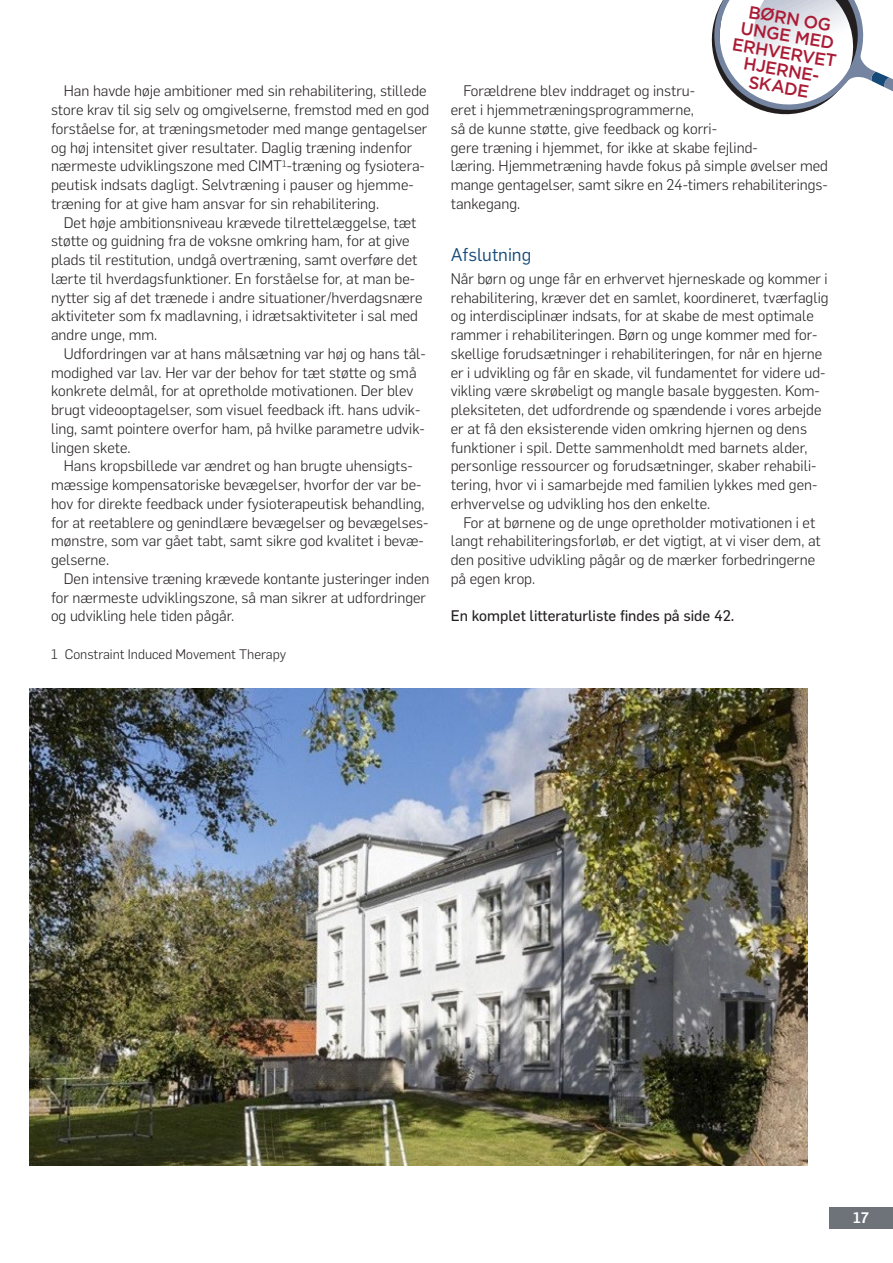
<style>
.page{position:relative;width:893px;height:1263px;background:#fff}
.page>*{position:absolute;margin:0;border:0;box-sizing:border-box;transform-origin:0 0}
.t1{font:18px "Flama";color:#164a78}
.t2{font:500 17.7px/17.2px "Gotham";color:#aa1c35;text-align:center}
.t3{font:300 15px/18.8px "Flama";color:#231f20}
.t4{font:15px "Flama Basic";color:#231f20}
.t5{font:500 15px "Flama";color:#fff}
.t6{font:300 13.5px "Flama";color:#231f20}
</style>
<div class="page">
<div style="left:829px;top:1208px;width:64px;height:21px;background:#6d7379"></div>
<svg style="left:711px;top:0;width:182px;height:115px"></svg>
<img style="left:30px;top:689px;width:778px;height:476px">
<p class="t2" style="left:740px;top:0;width:107px;rotate:10deg">BØRN OG<br>UNGE MED<br>ERHVERVET<br>HJERNE-</p>
<p class="t3" style="left:64px;top:81px;width:364px">Han havde høje ambitioner med sin rehabilitering, stillede</p>
<p class="t2" style="left:750px;top:72px;width:62px;rotate:10deg">SKADE</p>
<p class="t3" style="left:51px;top:100px;width:380px">store krav til sig selv og omgivelserne, fremstod med en god forståelse for, at træningsmetoder med mange gentagelser og høj intensitet giver resultater. Daglig træning indenfor nærmeste udviklingszone med CIMT<sup>1</sup>-træning og fysiotera&shy;peutisk indsats dagligt. Selvtræning i pauser og hjemme&shy;træning for at give ham ansvar for sin rehabilitering.</p>
<p class="t3" style="left:51px;top:212px;width:373px;text-indent:13px">Det høje ambitionsniveau krævede tilrettelæggelse, tæt støtte og guidning fra de voksne omkring ham, for at give plads til restitution, undgå overtræning, samt overføre det lærte til hverdagsfunktioner. En forståelse for, at man be&shy;nytter sig af det trænede i andre situationer/hverdagsnære aktiviteter som fx madlavning, i idrætsaktiviteter i sal med andre unge, mm.</p>
<p class="t3" style="left:51px;top:343px;width:376px;text-indent:13px">Udfordringen var at hans målsætning var høj og hans tål&shy;modighed var lav. Her var der behov for tæt støtte og små konkrete delmål, for at opretholde motivationen. Der blev brugt videooptagelser, som visuel feedback ift. hans udvik&shy;ling, samt pointere overfor ham, på hvilke parametre udvik&shy;lingen skete.</p>
<p class="t3" style="left:51px;top:456px;width:379px;text-indent:13px">Hans kropsbillede var ændret og han brugte uhensigts&shy;mæssige kompensatoriske bevægelser, hvorfor der var be&shy;hov for direkte feedback under fysioterapeutisk behandling, for at reetablere og genindlære bevægelser og bevægelses&shy;mønstre, som var gået tabt, samt sikre god kvalitet i bevæ&shy;gelserne.</p>
<p class="t3" style="left:51px;top:568px;width:380px;text-indent:13px">Den intensive træning krævede kontante justeringer inden for nærmeste udviklingszone, så man sikrer at udfordringer og udvikling hele tiden pågår.</p>
<p class="t6" style="left:51px;top:645px;width:237px">1 Constraint Induced Movement Therapy</p>
<p class="t3" style="left:451px;top:81px;width:379px;text-indent:13px">Forældrene blev inddraget og instru-<br>eret i hjemmetræningsprogrammerne,<br>så de kunne støtte, give feedback og korri-<br>gere træning i hjemmet, for ikke at skabe fejlind-<br>læring. Hjemmetræning havde fokus på simple øvelser med mange gentagelser, samt sikre en 24-timers rehabiliterings&shy;tankegang.</p>
<p class="t1" style="left:451px;top:242px;width:82px">Afslutning</p>
<p class="t3" style="left:451px;top:268px;width:379px">Når børn og unge får en erhvervet hjerneskade og kommer i rehabilitering, kræver det en samlet, koordineret, tværfaglig og interdisciplinær indsats, for at skabe de mest optimale rammer i rehabiliteringen. Børn og unge kommer med for&shy;skellige forudsætninger i rehabiliteringen, for når en hjerne er i udvikling og får en skade, vil fundamentet for videre ud&shy;vikling være skrøbeligt og mangle basale byggesten. Kom&shy;pleksiteten, det udfordrende og spændende i vores arbejde er at få den eksisterende viden omkring hjernen og dens funktioner i spil. Dette sammenholdt med barnets alder, personlige ressourcer og forudsætninger, skaber rehabili&shy;tering, hvor vi i samarbejde med familien lykkes med gen&shy;erhvervelse og udvikling hos den enkelte.</p>
<p class="t3" style="left:451px;top:512px;width:372px;text-indent:13px">For at børnene og de unge opretholder motivationen i et langt rehabiliteringsforløb, er det vigtigt, at vi viser dem, at den positive udvikling pågår og de mærker forbedringerne på egen krop.</p>
<p class="t4" style="left:451px;top:605px;width:285px">En komplet litteraturliste findes på side 42.</p>
<p class="t5" style="left:853px;top:1207px;width:18px">17</p>
</div>
